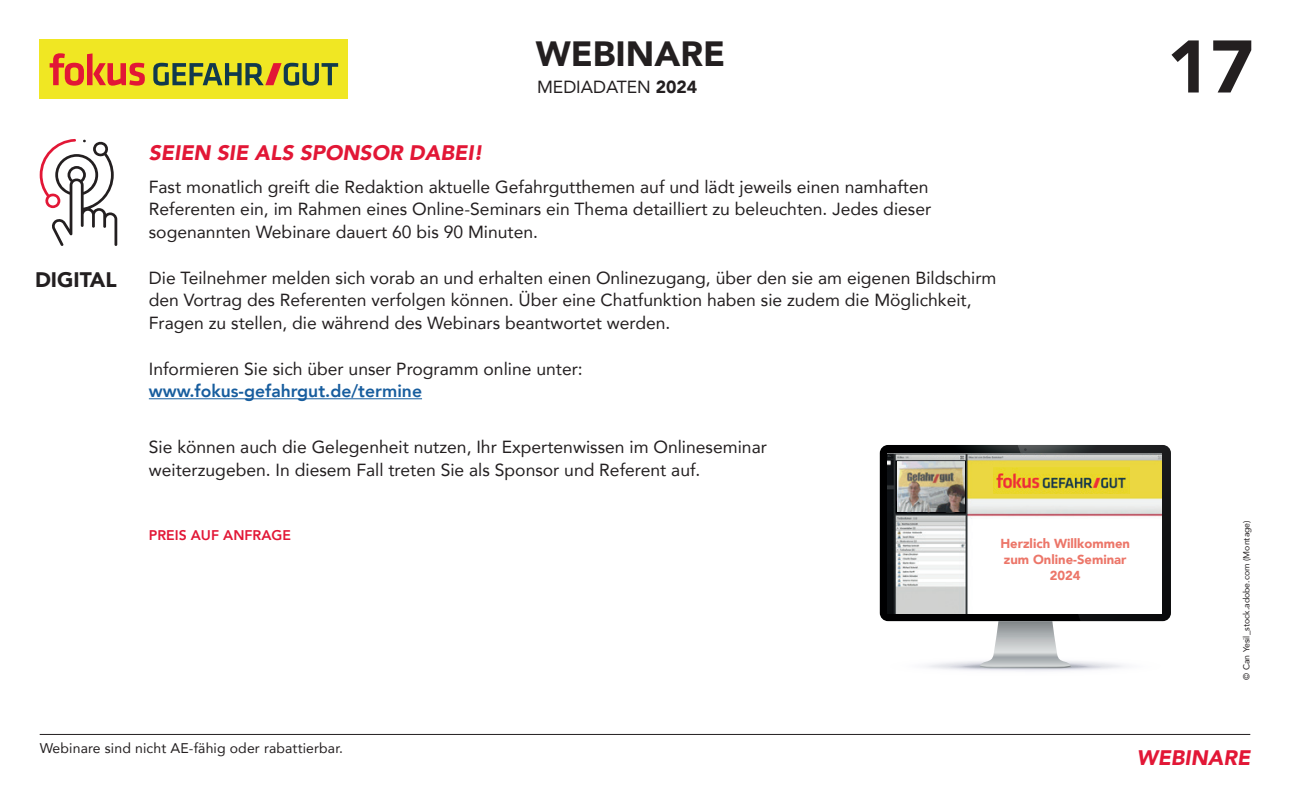
<style>
.page{position:relative;width:1290px;height:794px;background:#fff}
.page>*{position:absolute;margin:0;border:0;box-sizing:border-box;transform-origin:0 0}
.t1{font:900 73.5px "Avenir";color:#231f20}
.t2{font:900 35px "Avenir";color:#231f20}
.t3{font:italic 900 21px "Avenir";color:#e21736}
.t4{font:900 21px "Avenir";color:#231f20}
.t5{font:17.5px/22.8px "Avenir";color:#231f20}
.t6{font:800 17.5px "Avenir";color:#175d9e}
.t7{font:14px "Avenir";letter-spacing:.01em;color:#231f20}
.t8{font:800 14px "Avenir";color:#e21736}
.t9{font:900 12.95px/16.1px "Avenir";color:#ec7669;text-align:center}
.t10{font:8.75px "Avenir";color:#231f20}
.s1{font-weight:900}
</style>
<div class="page">
<hr style="left:40px;top:734px;width:1210px;height:1px;background:#231f20">
<div style="left:40px;top:40px;width:308px;height:59px;background:#f0e723"></div>
<svg style="left:50px;top:53px;width:95px;height:33px"></svg>
<svg style="left:153px;top:63px;width:185px;height:23px"></svg>
<hr style="left:149px;top:398px;width:273px;height:1px;background:#175d9e">
<svg style="left:40px;top:139px;width:77px;height:107px"></svg>
<div style="left:880px;top:445px;width:291px;height:176px;background:#000001;border-radius:8px"></div>
<svg style="left:890px;top:445px;width:281px;height:226px"></svg>
<img style="left:887px;top:453px;width:274px;height:160px">
<img style="left:897px;top:461px;width:67px;height:50px">
<img style="left:993px;top:467px;width:137px;height:27px">
<p class="t4" style="left:35px;top:261px;width:83px">DIGITAL</p>
<h2 class="t2" style="left:536px;top:24px;width:191px">WEBINARE</h2>
<p class="t5" style="left:537px;top:75px;width:162px">MEDIADATEN <span class="s1">2024</span></p>
<p class="t3" style="left:149px;top:135px;width:335px">SEIEN SIE ALS SPONSOR DABEI!</p>
<p class="t5" style="left:149px;top:175px;width:784px">Fast monatlich greift die Redaktion aktuelle Gefahrgutthemen auf und lädt jeweils einen namhaften<br>Referenten ein, im Rahmen eines Online-Seminars ein Thema detailliert zu beleuchten. Jedes dieser sogenannten Webinare dauert 60 bis 90 Minuten.</p>
<p class="t5" style="left:149px;top:266px;width:849px">Die Teilnehmer melden sich vorab an und erhalten einen Onlinezugang, über den sie am eigenen Bildschirm den Vortrag des Referenten verfolgen können. Über eine Chatfunktion haben sie zudem die Möglichkeit,<br>Fragen zu stellen, die während des Webinars beantwortet werden.</p>
<p class="t5" style="left:149px;top:357px;width:435px">Informieren Sie sich über unser Programm online unter:</p>
<p class="t6" style="left:149px;top:378px;width:275px">www.fokus-gefahrgut.de/termine</p>
<p class="t5" style="left:149px;top:435px;width:619px">Sie können auch die Gelegenheit nutzen, Ihr Expertenwissen im Onlineseminar weiterzugeben. In diesem Fall treten Sie als Sponsor und Referent auf.</p>
<p class="t8" style="left:149px;top:524px;width:144px">PREIS AUF ANFRAGE</p>
<p class="t9" style="left:1000px;top:535px;width:131px">Herzlich Willkommen zum Online-Seminar<br>2024</p>
<h1 class="t1" style="left:1167px;top:4px;width:89px">17</h1>
<p class="t10" style="left:1239px;top:680px;width:161px;rotate:-90deg">© Can Yesil_stock.adobe.com (Montage)</p>
<p class="t7" style="left:40px;top:737px;width:305px">Webinare sind nicht AE-fähig oder rabattierbar.</p>
<p class="t3" style="left:1137px;top:740px;width:115px">WEBINARE</p>
</div>
